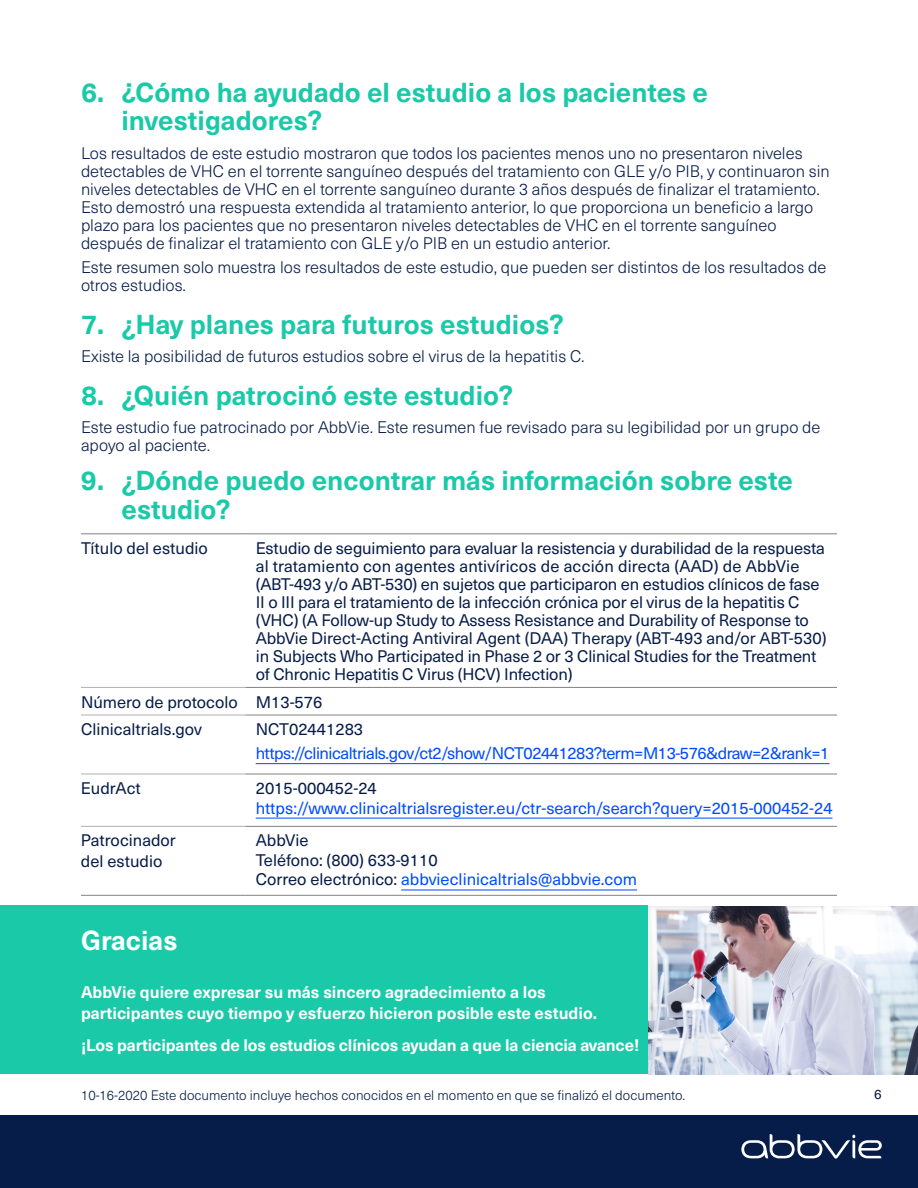
<style>
.page{position:relative;width:918px;height:1188px;background:#fff}
.page>*{position:absolute;margin:0;border:0;box-sizing:border-box;transform-origin:0 0}
.t1{font:700 27px/28.5px "Neue Haas Unica Pro";color:#1ac9a8}
.t2{font:700 27px "Neue Haas Unica Pro";color:#fff}
.t3{font:300 16.5px/18px "Neue Haas Unica Pro";color:#071d49}
.t4{font:16.5px/18px "Neue Haas Unica Pro";letter-spacing:-.01em;color:#071d49}
.t5{font:700 16.5px/21px "Neue Haas Unica Pro";color:#fff}
.t6{font:16.5px "Neue Haas Unica Pro";color:#004bff}
.t7{font:16.5px "Neue Haas Unica Pro";letter-spacing:-.02em;color:#004bff}
.t8{font:300 13.5px "Neue Haas Unica Pro";color:#071d49}
.t9{font:13.5px "Neue Haas Unica Pro";color:#071d49}
.s1{color:#004bff}
</style>
<div class="page">
<img style="left:648px;top:906px;width:270px;height:168px">
<div style="left:0;top:1115px;width:918px;height:73px;background:#071d49"></div>
<div style="left:0;top:906px;width:648px;height:168px;background:#1ac9a8"></div>
<hr style="left:81px;top:534px;width:164px;height:1px;background:#808285">
<hr style="left:245px;top:534px;width:592px;height:1px;background:#808285">
<hr style="left:245px;top:687px;width:592px;height:1px;background:#808285">
<hr style="left:245px;top:715px;width:592px;height:1px;background:#808285">
<hr style="left:245px;top:774px;width:592px;height:1px;background:#808285">
<hr style="left:245px;top:826px;width:592px;height:1px;background:#808285">
<hr style="left:81px;top:895px;width:164px;height:1px;background:#808285">
<hr style="left:245px;top:895px;width:592px;height:1px;background:#808285">
<hr style="left:81px;top:687px;width:164px;height:1px;background:#afb1b4">
<hr style="left:81px;top:715px;width:164px;height:1px;background:#afb1b4">
<hr style="left:81px;top:774px;width:164px;height:1px;background:#afb1b4">
<hr style="left:81px;top:826px;width:164px;height:1px;background:#afb1b4">
<hr style="left:256px;top:763px;width:574px;height:1px;background:#004bff">
<hr style="left:256px;top:818px;width:576px;height:1px;background:#004bff">
<hr style="left:401px;top:890px;width:236px;height:1px;background:#004bff">
<svg style="left:741px;top:1134px;width:141px;height:25px"></svg>
<h1 class="t1" style="left:122px;top:78px;width:588px;text-indent:-40px">6. ¿Cómo ha ayudado el estudio a los pacientes e investigadores?</h1>
<p class="t3" style="left:81px;top:144px;width:750px">Los resultados de este estudio mostraron que todos los pacientes menos uno no presentaron niveles detectables de VHC en el torrente sanguíneo después del tratamiento con GLE y/o PIB, y continuaron sin niveles detectables de VHC en el torrente sanguíneo durante 3 años después de finalizar el tratamiento.<br>Esto demostró una respuesta extendida al tratamiento anterior, lo que proporciona un beneficio a largo plazo para los pacientes que no presentaron niveles detectables de VHC en el torrente sanguíneo después de finalizar el tratamiento con GLE y/o PIB en un estudio anterior.</p>
<p class="t3" style="left:81px;top:258px;width:747px">Este resumen solo muestra los resultados de este estudio, que pueden ser distintos de los resultados de otros estudios.</p>
<h1 class="t1" style="left:81px;top:310px;width:484px">7. ¿Hay planes para futuros estudios?</h1>
<p class="t3" style="left:81px;top:347px;width:505px">Existe la posibilidad de futuros estudios sobre el virus de la hepatitis C.</p>
<h1 class="t1" style="left:81px;top:381px;width:434px">8. ¿Quién patrocinó este estudio?</h1>
<p class="t3" style="left:81px;top:419px;width:741px">Este estudio fue patrocinado por AbbVie. Este resumen fue revisado para su legibilidad por un grupo de apoyo al paciente.</p>
<h1 class="t1" style="left:122px;top:467px;width:673px;text-indent:-40px">9. ¿Dónde puedo encontrar más información sobre este estudio?</h1>
<p class="t4" style="left:81px;top:539px;width:128px">Título del estudio</p>
<p class="t4" style="left:256px;top:539px;width:572px">Estudio de seguimiento para evaluar la resistencia y durabilidad de la respuesta al tratamiento con agentes antivíricos de acción directa (AAD) de AbbVie (ABT-493 y/o ABT-530) en sujetos que participaron en estudios clínicos de fase II o III para el tratamiento de la infección crónica por el virus de la hepatitis C (VHC) (A Follow-up Study to Assess Resistance and Durability of Response to AbbVie Direct-Acting Antiviral Agent (DAA) Therapy (ABT-493 and/or ABT-530) in Subjects Who Participated in Phase 2 or 3 Clinical Studies for the Treatment of Chronic Hepatitis C Virus (HCV) Infection)</p>
<p class="t4" style="left:81px;top:688px;width:243px;line-height:27.6px">Número de protocolo M13-576<br>Clinicaltrials.gov</p>
<p class="t4" style="left:256px;top:721px;width:109px">NCT02441283</p>
<p class="t7" style="left:256px;top:743px;width:575px">https://clinicaltrials.gov/ct2/show/NCT02441283?term=M13-576&amp;draw=2&amp;rank=1</p>
<p class="t4" style="left:81px;top:780px;width:61px">EudrAct</p>
<p class="t4" style="left:256px;top:780px;width:123px">2015-000452-24</p>
<p class="t6" style="left:256px;top:798px;width:578px">https://www.clinicaltrialsregister.eu/ctr-search/search?query=2015-000452-24</p>
<p class="t4" style="left:81px;top:830px;width:96px;line-height:21px">Patrocinador del estudio</p>
<p class="t4" style="left:256px;top:831px;width:383px;line-height:19.5px">AbbVie<br>Teléfono: (800) 633-9110<br>Correo electrónico: <span class="s1">abbvieclinicaltrials@abbvie.com</span></p>
<h1 class="t2" style="left:81px;top:924px;width:98px">Gracias</h1>
<p class="t5" style="left:81px;top:982px;width:518px">AbbVie quiere expresar su más sincero agradecimiento a los participantes cuyo tiempo y esfuerzo hicieron posible este estudio.</p>
<p class="t5" style="left:81px;top:1035px;width:560px">¡Los participantes de los estudios clínicos ayudan a que la ciencia avance!</p>
<p class="t8" style="left:81px;top:1087px;width:606px">10-16-2020 Este documento incluye hechos conocidos en el momento en que se finalizó el documento.</p>
<p class="t9" style="left:874px;top:1086px;width:9px">6</p>
</div>
